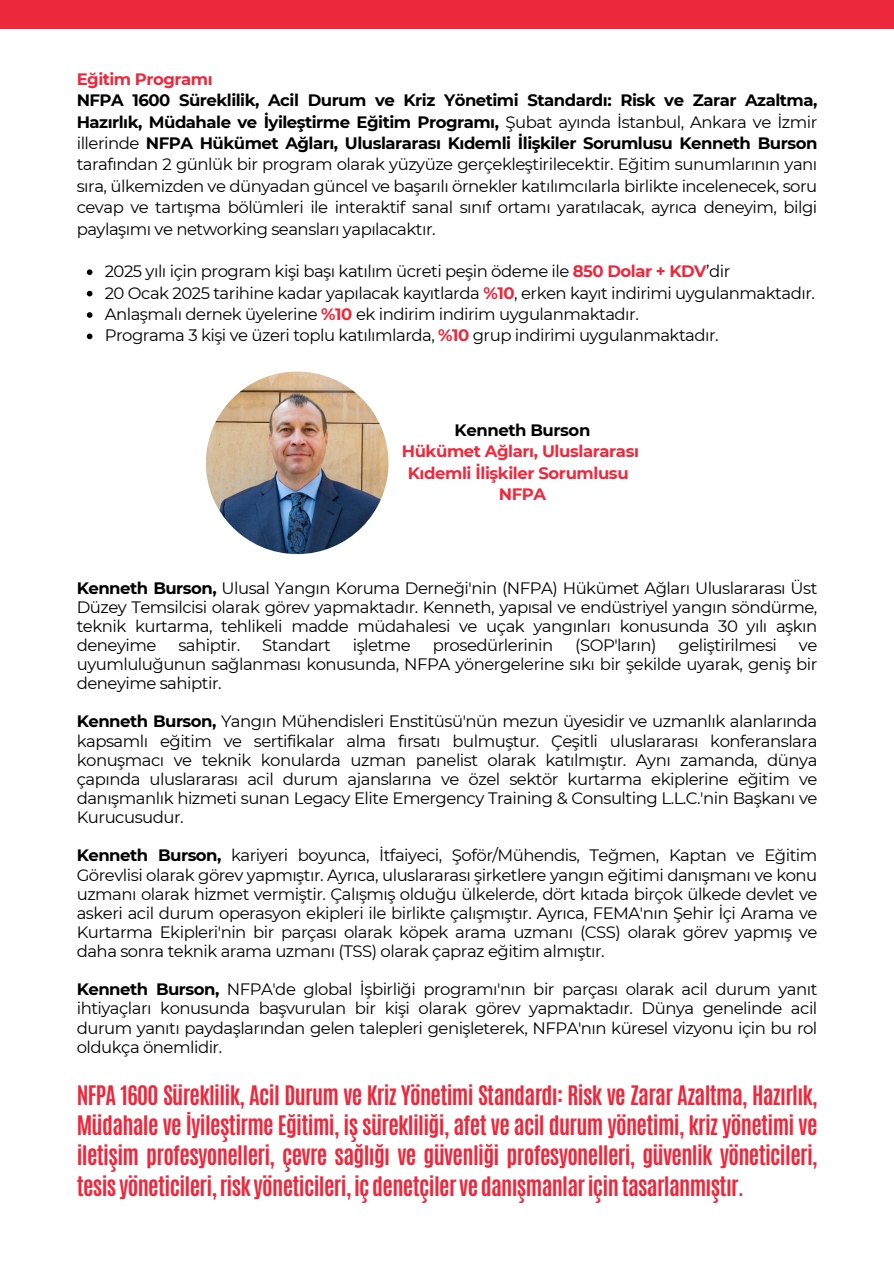
<style>
.page{position:relative;width:894px;height:1264px;background:#fff}
.page>*{position:absolute;margin:0;border:0;box-sizing:border-box;transform-origin:0 0}
.t1{font:700 22.5px/30.3px "Antonio";letter-spacing:-.03em;color:#ed283c;text-align:justify}
.t2{font:16.5px/19.2px "Montserrat";letter-spacing:-.03em;color:#000;text-align:justify}
.t3{font:700 16.5px/21.3px "Montserrat";letter-spacing:-.025em;color:#ee293d;text-align:center}
.t4{font:700 16.5px "Montserrat";letter-spacing:-.03em;color:#ed283c}
.s1{font-weight:700}
.s2{font-weight:700;color:#ed283c}
.s3{color:#000}
</style>
<div class="page">
<svg style="left:87px;top:269px;width:5px;height:6px"></svg>
<svg style="left:87px;top:291px;width:5px;height:5px"></svg>
<svg style="left:87px;top:312px;width:5px;height:6px"></svg>
<svg style="left:87px;top:333px;width:5px;height:6px"></svg>
<div style="left:0;top:0;width:893px;height:29px;background:#ed283c"></div>
<img style="left:206px;top:371px;width:182px;height:183px;border-radius:50%">
<p class="t4" style="left:77px;top:69px;width:137px">Eğitim Programı</p>
<p class="t2" style="left:77px;top:90px;width:742px;line-height:21.3px"><span class="s1">NFPA 1600 Süreklilik, Acil Durum ve Kriz Yönetimi Standardı: Risk ve Zarar Azaltma, Hazırlık, Müdahale ve İyileştirme Eğitim Programı,</span> Şubat ayında İstanbul, Ankara ve İzmir illerinde <span class="s1">NFPA Hükümet Ağları, Uluslararası Kıdemli İlişkiler Sorumlusu Kenneth Burson </span>tarafından 2 günlük bir program olarak yüzyüze gerçekleştirilecektir. Eğitim sunumlarının yanı sıra, ülkemizden ve dünyadan güncel ve başarılı örnekler katılımcılarla birlikte incelenecek, soru cevap ve tartışma bölümleri ile interaktif sanal sınıf ortamı yaratılacak, ayrıca deneyim, bilgi paylaşımı ve networking seansları yapılacaktır.</p>
<p class="t2" style="left:105px;top:262px;width:627px">2025 yılı için program kişi başı katılım ücreti peşin ödeme ile <span class="s2">850 Dolar + KDV</span>’dir</p>
<p class="t2" style="left:105px;top:283px;width:711px">20 Ocak 2025 tarihine kadar yapılacak kayıtlarda <span class="s2">%10</span>, erken kayıt indirimi uygulanmaktadır.</p>
<p class="t2" style="left:105px;top:304px;width:535px">Anlaşmalı dernek üyelerine <span class="s2">%10</span> ek indirim indirim uygulanmaktadır.</p>
<p class="t2" style="left:105px;top:326px;width:615px">Programa 3 kişi ve üzeri toplu katılımlarda, <span class="s2">%10</span> grup indirimi uygulanmaktadır.</p>
<h2 class="t3" style="left:401px;top:419px;width:239px"><span class="s3">Kenneth Burson<br></span>Hükümet Ağları, Uluslararası<br>Kıdemli İlişkiler Sorumlusu</h2>
<p class="t3" style="left:498px;top:483px;width:49px">NFPA</p>
<p class="t2" style="left:77px;top:578px;width:742px"><span class="s1">Kenneth Burson,</span> Ulusal Yangın Koruma Derneği'nin (NFPA) Hükümet Ağları Uluslararası Üst Düzey Temsilcisi olarak görev yapmaktadır. Kenneth, yapısal ve endüstriyel yangın söndürme, teknik kurtarma, tehlikeli madde müdahalesi ve uçak yangınları konusunda 30 yılı aşkın deneyime</p>
<p class="t2" style="left:178px;top:635px;width:63px">sahiptir.</p>
<p class="t2" style="left:262px;top:635px;width:70px">Standart</p>
<p class="t2" style="left:352px;top:635px;width:60px">işletme</p>
<p class="t2" style="left:432px;top:635px;width:122px">prosedürlerinin</p>
<p class="t2" style="left:575px;top:635px;width:83px">(SOP'ların)</p>
<p class="t2" style="left:678px;top:635px;width:100px">geliştirilmesi</p>
<p class="t2" style="left:77px;top:635px;width:742px;text-indent:722px">ve uyumluluğunun sağlanması konusunda, NFPA yönergelerine sıkı bir şekilde uyarak, geniş bir deneyime sahiptir.</p>
<p class="t2" style="left:77px;top:712px;width:742px"><span class="s1">Kenneth Burson,</span> Yangın Mühendisleri Enstitüsü'nün mezun üyesidir ve uzmanlık alanlarında kapsamlı eğitim ve sertifikalar alma fırsatı bulmuştur. Çeşitli uluslararası konferanslara konuşmacı ve teknik konularda uzman panelist olarak katılmıştır. Aynı zamanda, dünya çapında uluslararası acil durum ajanslarına ve özel sektör kurtarma ekiplerine eğitim ve danışmanlık hizmeti sunan Legacy Elite Emergency Training &amp; Consulting L.L.C.'nin Başkanı ve Kurucusudur.</p>
<p class="t2" style="left:77px;top:845px;width:742px"><span class="s1">Kenneth Burson,</span> kariyeri boyunca, İtfaiyeci, Şoför/Mühendis, Teğmen, Kaptan ve Eğitim Görevlisi olarak görev yapmıştır. Ayrıca, uluslararası şirketlere yangın eğitimi danışmanı ve konu uzmanı olarak hizmet vermiştir. Çalışmış olduğu ülkelerde, dört kıtada birçok ülkede devlet ve askeri acil durum operasyon ekipleri ile birlikte çalışmıştır. Ayrıca, FEMA'nın Şehir İçi Arama ve Kurtarma Ekipleri'nin bir parçası olarak köpek arama uzmanı (CSS) olarak görev yapmış ve daha sonra teknik arama uzmanı (TSS) olarak çapraz eğitim almıştır.</p>
<p class="t2" style="left:77px;top:979px;width:742px"><span class="s1">Kenneth Burson,</span> NFPA'de global İşbirliği programı'nın bir parçası olarak acil durum yanıt ihtiyaçları konusunda başvurulan bir kişi olarak görev yapmaktadır. Dünya genelinde acil durum yanıtı paydaşlarından gelen talepleri genişleterek, NFPA'nın küresel vizyonu için bu rol oldukça önemlidir.</p>
<h1 class="t1" style="left:77px;top:1079px;width:742px">NFPA 1600 Süreklilik, Acil Durum ve Kriz Yönetimi Standardı: Risk ve Zarar Azaltma, Hazırlık, Müdahale ve İyileştirme Eğitimi, iş sürekliliği, afet ve acil durum yönetimi, kriz yönetimi ve iletişim profesyonelleri, çevre sağlığı ve güvenliği profesyonelleri, güvenlik yöneticileri, tesis yöneticileri,risk yöneticileri,içdenetçiler vedanışmanlariçintasarlanmıştır.</h1>
</div>
